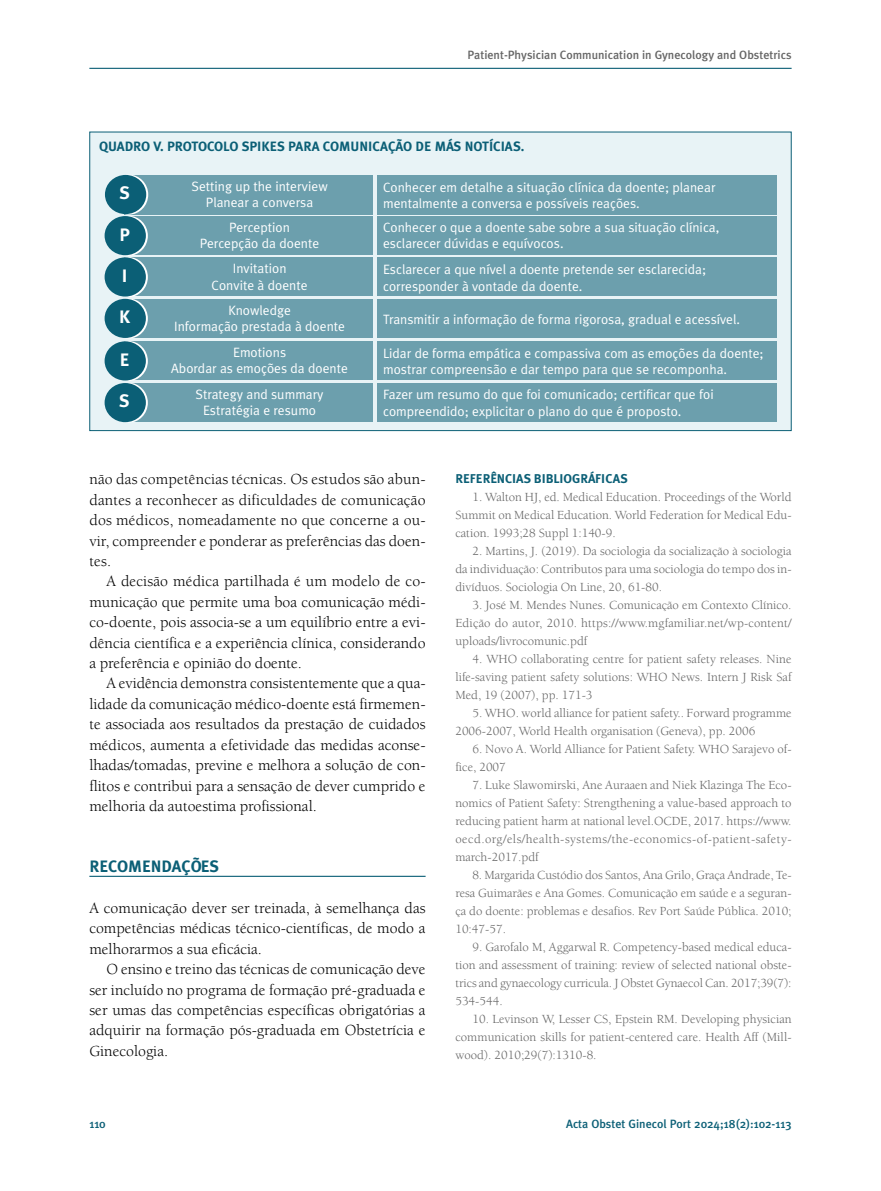
<style>
.page{position:relative;width:881px;height:1191px;background:#fff}
.page>*{position:absolute;margin:0;border:0;box-sizing:border-box;transform-origin:0 0}
.t1{font:700 18px "Meta Plus";color:#fff}
.t2{font:700 16.5px "Meta Plus";color:#0b5f76}
.t3{font:15.75px/20.4px "Berkeley";color:#000;text-align:justify}
.t4{font:13.5px/16.2px "Meta Plus Normal";color:#fff;text-align:center}
.t5{font:700 13.5px "Meta Plus";color:#0b5f76}
.t6{font:12.75px/18px "Berkeley";color:#656565;text-align:justify}
.t7{font:700 12.75px "Meta Plus";color:#0b5f76}
.t8{font:500 12px "Meta Plus";color:#666}
.t9{font:500 12px "Meta Plus";color:#0b5f76}
</style>
<div class="page">
<hr style="left:89px;top:68px;width:702px;height:1px;background:#0b5f76">
<hr style="left:89px;top:875px;width:336px;height:2px;background:#0b5f76">
<div style="left:90px;top:132px;width:700px;height:298px;background:#e8f3f6"></div>
<div style="left:376px;top:175px;width:400px;height:39px;background:#6c9fad"></div>
<div style="left:376px;top:216px;width:400px;height:39px;background:#6c9fad"></div>
<div style="left:376px;top:257px;width:400px;height:39px;background:#6c9fad"></div>
<div style="left:376px;top:299px;width:400px;height:39px;background:#6c9fad"></div>
<div style="left:376px;top:341px;width:400px;height:39px;background:#6c9fad"></div>
<div style="left:376px;top:383px;width:400px;height:39px;background:#6c9fad"></div>
<div style="left:124px;top:175px;width:248px;height:39px;background:#6c9fad"></div>
<div style="left:124px;top:216px;width:248px;height:39px;background:#6c9fad"></div>
<div style="left:124px;top:257px;width:248px;height:39px;background:#6c9fad"></div>
<div style="left:124px;top:299px;width:248px;height:39px;background:#6c9fad"></div>
<div style="left:124px;top:341px;width:248px;height:39px;background:#6c9fad"></div>
<div style="left:124px;top:383px;width:248px;height:39px;background:#6c9fad"></div>
<svg style="left:109px;top:175px;width:39px;height:40px"></svg>
<div style="left:105px;top:175px;width:41px;height:39px;background:#0b5f76;border-radius:50%"></div>
<svg style="left:109px;top:216px;width:39px;height:40px"></svg>
<div style="left:104px;top:216px;width:42px;height:39px;background:#0b5f76;border-radius:50%"></div>
<svg style="left:109px;top:257px;width:39px;height:40px"></svg>
<div style="left:104px;top:257px;width:42px;height:39px;background:#0b5f76;border-radius:50%"></div>
<svg style="left:109px;top:298px;width:39px;height:40px"></svg>
<div style="left:104px;top:299px;width:42px;height:39px;background:#0b5f76;border-radius:50%"></div>
<svg style="left:109px;top:341px;width:39px;height:40px"></svg>
<div style="left:104px;top:341px;width:42px;height:39px;background:#0b5f76;border-radius:50%"></div>
<svg style="left:109px;top:383px;width:39px;height:40px"></svg>
<div style="left:104px;top:383px;width:42px;height:39px;background:#0b5f76;border-radius:50%"></div>
<p class="t8" style="left:467px;top:47px;width:325px">Patient-Physician Communication in Gynecology and Obstetrics</p>
<p class="t5" style="left:99px;top:139px;width:427px">QUADRO V. PROTOCOLO SPIKES PARA COMUNICAÇÃO DE MÁS NOTÍCIAS.</p>
<p class="t4" style="left:191px;top:178px;width:138px">Setting up the interview<br>Planear a conversa</p>
<p class="t4" style="left:200px;top:219px;width:121px">Perception<br>Percepção da doente</p>
<p class="t4" style="left:211px;top:261px;width:98px">Invitation<br>Convite à doente</p>
<p class="t4" style="left:174px;top:302px;width:172px">Knowledge<br>Informação prestada à doente</p>
<p class="t4" style="left:171px;top:344px;width:178px">Emotions<br>Abordar as emoções da doente</p>
<p class="t4" style="left:195px;top:386px;width:129px">Strategy and summary<br>Estratégia e resumo</p>
<p class="t4" style="left:383px;top:179px;width:334px;text-align:left">Conhecer em detalhe a situação clínica da doente; planear mentalmente a conversa e possíveis reações.</p>
<p class="t4" style="left:383px;top:219px;width:338px;text-align:left">Conhecer o que a doente sabe sobre a sua situação clínica, esclarecer dúvidas e equívocos.</p>
<p class="t4" style="left:383px;top:262px;width:324px;text-align:left">Esclarecer a que nível a doente pretende ser esclarecida; corresponder à vontade da doente.</p>
<p class="t4" style="left:383px;top:311px;width:358px">Transmitir a informação de forma rigorosa, gradual e acessível.</p>
<p class="t4" style="left:383px;top:345px;width:382px;text-align:left">Lidar de forma empática e compassiva com as emoções da doente; mostrar compreensão e dar tempo para que se recomponha.</p>
<p class="t4" style="left:383px;top:387px;width:332px;text-align:left">Fazer um resumo do que foi comunicado; certificar que foi compreendido; explicitar o plano do que é proposto.</p>
<h1 class="t1" style="left:119px;top:182px;width:12px">S</h1>
<h1 class="t1" style="left:119px;top:224px;width:12px">P</h1>
<h1 class="t1" style="left:122px;top:265px;width:7px">I</h1>
<h1 class="t1" style="left:119px;top:307px;width:13px">K</h1>
<h1 class="t1" style="left:120px;top:349px;width:11px">E</h1>
<h1 class="t1" style="left:119px;top:390px;width:12px">S</h1>
<p class="t3" style="left:89px;top:470px;width:337px">não das competências técnicas. Os estudos são abun&shy;dantes a reconhecer as dificuldades de comunicação dos médicos, nomeadamente no que concerne a ou&shy;vir, compreender e ponderar as preferências das doen&shy;tes.</p>
<p class="t3" style="left:89px;top:572px;width:337px;text-indent:17px">A decisão médica partilhada é um modelo de co&shy;municação que permite uma boa comunicação médi&shy;co-doente, pois associa-se a um equilíbrio entre a evi&shy;dência científica e a experiência clínica, considerando a preferência e opinião do doente.</p>
<p class="t3" style="left:89px;top:674px;width:337px;text-indent:17px">A evidência demonstra consistentemente que a qua&shy;lidade da comunicação médico-doente está firmemen&shy;te associada aos resultados da prestação de cuidados médicos, aumenta a efetividade das medidas aconse&shy;lhadas/tomadas, previne e melhora a solução de con&shy;flitos e contribui para a sensação de dever cumprido e melhoria da autoestima profissional.</p>
<p class="t2" style="left:89px;top:856px;width:131px">RECOMENDAÇÕES</p>
<p class="t3" style="left:89px;top:899px;width:337px">A comunicação dever ser treinada, à semelhança das competências médicas técnico-científicas, de modo a melhorarmos a sua eficácia.</p>
<p class="t3" style="left:89px;top:960px;width:337px;text-indent:17px">O ensino e treino das técnicas de comunicação deve ser incluído no programa de formação pré-graduada e ser umas das competências específicas obrigatórias a adquirir na formação pós-graduada em Obstetrícia e Ginecologia.</p>
<p class="t7" style="left:455px;top:471px;width:174px">REFERÊNCIAS BIBLIOGRÁFICAS</p>
<p class="t6" style="left:455px;top:489px;width:337px;text-indent:17px">1. Walton HJ, ed. Medical Education. Proceedings of the World Summit on Medical Education. World Federation for Medical Edu&shy;cation. 1993;28 Suppl 1:140-9.</p>
<p class="t6" style="left:455px;top:543px;width:337px;text-indent:17px">2. Martins, J. (2019). Da sociologia da socialização à sociologia da individuação: Contributos para uma sociologia do tempo dos in&shy;divíduos. Sociologia On Line, 20, 61-80.</p>
<p class="t6" style="left:455px;top:597px;width:337px;text-indent:17px">3. José M. Mendes Nunes. Comunicação em Contexto Clínico.<br>Edição do autor, 2010. https://www.mgfamiliar.net/wp-content/ uploads/livrocomunic.pdf</p>
<p class="t6" style="left:455px;top:651px;width:337px;text-indent:17px">4. WHO collaborating centre for patient safety releases. Nine life-saving patient safety solutions: WHO News. Intern J Risk Saf Med, 19 (2007), pp. 171-3</p>
<p class="t6" style="left:455px;top:705px;width:337px;text-indent:17px">5. WHO. world alliance for patient safety.. Forward programme<br>2006-2007, World Health organisation (Geneva), pp. 2006</p>
<p class="t6" style="left:455px;top:741px;width:337px;text-indent:17px">6. Novo A. World Alliance for Patient Safety. WHO Sarajevo of&shy;fice, 2007</p>
<p class="t6" style="left:455px;top:777px;width:337px;text-indent:17px">7. Luke Slawomirski, Ane Auraaen and Niek Klazinga The Eco&shy;nomics of Patient Safety: Strengthening a value-based approach to reducing patient harm at national level.OCDE, 2017. https://www. oecd.org/els/health-systems/the-economics-of-patient-safety&shy;march-2017.pdf</p>
<p class="t6" style="left:455px;top:867px;width:337px;text-indent:17px">8. Margarida Custódio dos Santos, Ana Grilo, Graça Andrade, Te&shy;resa Guimarães e Ana Gomes. Comunicação em saúde e a seguran&shy;ça do doente: problemas e desafios. Rev Port Saúde Pública. 2010; 10:47-57.</p>
<p class="t6" style="left:455px;top:939px;width:337px;text-indent:17px">9. Garofalo M, Aggarwal R. Competency-based medical educa&shy;tion and assessment of training: review of selected national obste&shy;trics and gynaecology curricula. J Obstet Gynaecol Can. 2017;39(7):<br>534-544.</p>
<p class="t6" style="left:455px;top:1011px;width:337px;text-indent:17px">10. Levinson W, Lesser CS, Epstein RM. Developing physician communication skills for patient-centered care. Health Aff (Mill&shy;wood). 2010;29(7):1310-8.</p>
<p class="t9" style="left:89px;top:1117px;width:18px">110</p>
<p class="t9" style="left:566px;top:1117px;width:227px">Acta Obstet Ginecol Port 2024;18(2):102-113</p>
</div>
